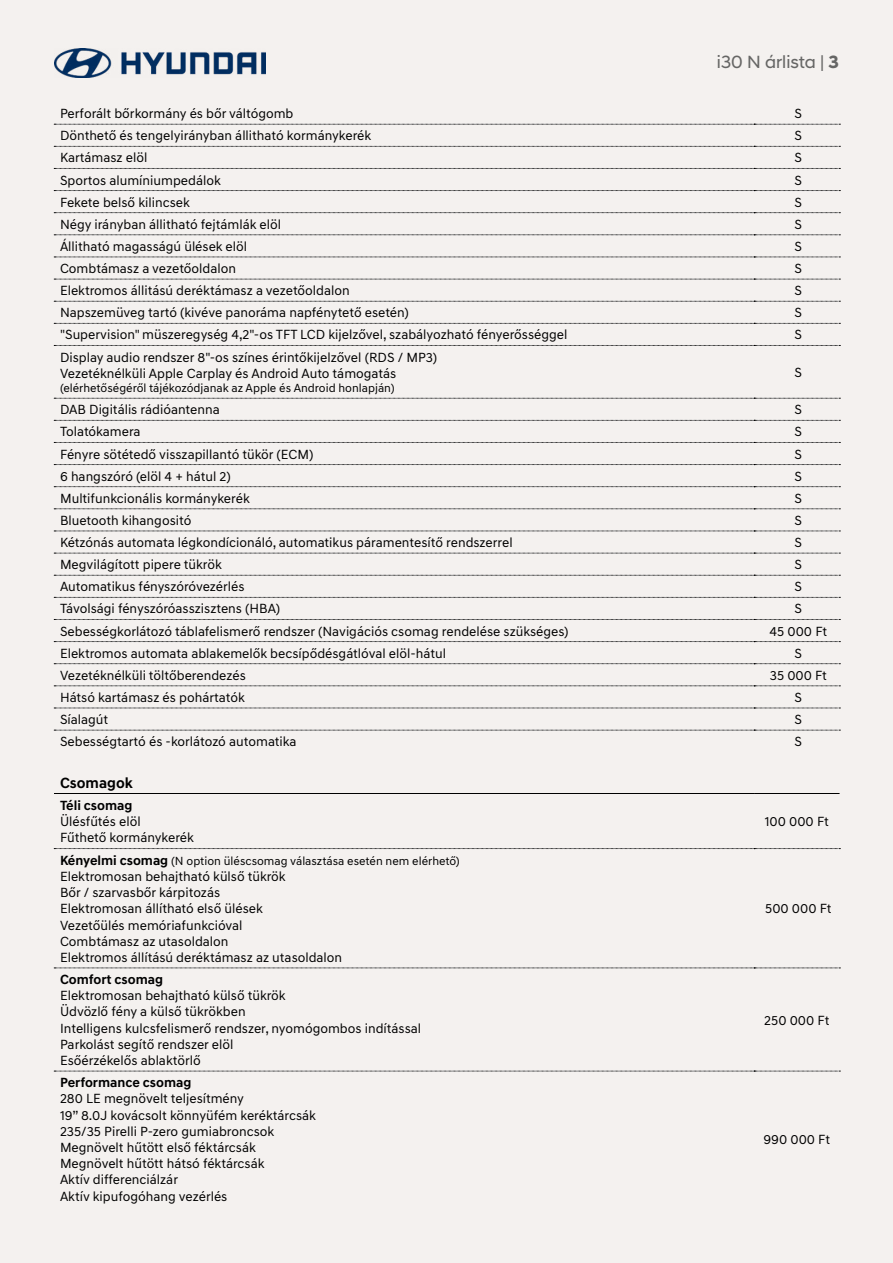
<style>
.page{position:relative;width:893px;height:1263px;background:#f4f1ef}
.page>*{position:absolute;margin:0;border:0;box-sizing:border-box;transform-origin:0 0}
.t1{font:18px "Hyundai Sans Head";color:#666665}
.t2{font:700 15px "Hyundai Sans Text";color:#000}
.t3{font:13.5px/16.2px "Hyundai Sans Text";color:#000}
.t4{font:700 13.5px "Hyundai Sans Text";color:#000}
.t5{font:12px "Hyundai Sans Text";color:#000}
.s1{font-weight:700}
.s2{font-weight:700;font-size:13.5px}
</style>
<div class="page">
<img style="left:54px;top:48px;width:212px;height:29px">
<svg style="left:54px;top:301px;width:786px;height:1px"></svg>
<svg style="left:54px;top:345px;width:786px;height:1px"></svg>
<svg style="left:54px;top:398px;width:786px;height:1px"></svg>
<svg style="left:54px;top:420px;width:786px;height:1px"></svg>
<svg style="left:54px;top:442px;width:786px;height:1px"></svg>
<svg style="left:54px;top:464px;width:786px;height:1px"></svg>
<svg style="left:54px;top:486px;width:786px;height:1px"></svg>
<svg style="left:54px;top:509px;width:786px;height:1px"></svg>
<svg style="left:54px;top:531px;width:786px;height:1px"></svg>
<svg style="left:54px;top:641px;width:786px;height:1px"></svg>
<svg style="left:54px;top:663px;width:786px;height:1px"></svg>
<svg style="left:54px;top:708px;width:786px;height:1px"></svg>
<svg style="left:54px;top:730px;width:786px;height:1px"></svg>
<svg style="left:54px;top:848px;width:786px;height:1px"></svg>
<svg style="left:54px;top:323px;width:786px;height:1px"></svg>
<svg style="left:54px;top:168px;width:786px;height:1px"></svg>
<svg style="left:54px;top:235px;width:786px;height:1px"></svg>
<svg style="left:54px;top:257px;width:786px;height:1px"></svg>
<svg style="left:54px;top:279px;width:786px;height:1px"></svg>
<svg style="left:54px;top:686px;width:786px;height:1px"></svg>
<hr style="left:54px;top:793px;width:700px;height:1px;background:#000">
<hr style="left:754px;top:793px;width:85px;height:1px;background:#000">
<svg style="left:54px;top:619px;width:786px;height:1px"></svg>
<svg style="left:54px;top:575px;width:786px;height:1px"></svg>
<svg style="left:54px;top:597px;width:786px;height:1px"></svg>
<svg style="left:54px;top:553px;width:786px;height:1px"></svg>
<svg style="left:54px;top:146px;width:786px;height:1px"></svg>
<svg style="left:54px;top:190px;width:786px;height:1px"></svg>
<svg style="left:54px;top:212px;width:786px;height:1px"></svg>
<svg style="left:54px;top:968px;width:786px;height:1px"></svg>
<svg style="left:54px;top:1071px;width:786px;height:1px"></svg>
<svg style="left:54px;top:124px;width:786px;height:1px"></svg>
<h1 class="t1" style="left:717px;top:51px;width:123px">i30 N árlista | <span class="s1">3</span></h1>
<p class="t3" style="left:60px;top:105px;width:235px">Perforált bőrkormány és bőr váltógomb</p>
<p class="t3" style="left:795px;top:105px;width:9px">S</p>
<p class="t3" style="left:60px;top:128px;width:313px">Dönthető és tengelyirányban állitható kormánykerék</p>
<p class="t3" style="left:795px;top:128px;width:9px">S</p>
<p class="t3" style="left:60px;top:150px;width:89px">Kartámasz elöl</p>
<p class="t3" style="left:795px;top:150px;width:9px">S</p>
<p class="t3" style="left:60px;top:172px;width:162px">Sportos alumíniumpedálok</p>
<p class="t3" style="left:795px;top:172px;width:9px">S</p>
<p class="t3" style="left:60px;top:194px;width:131px">Fekete belső kilincsek</p>
<p class="t3" style="left:795px;top:194px;width:9px">S</p>
<p class="t3" style="left:60px;top:216px;width:222px">Négy irányban állitható fejtámlák elöl</p>
<p class="t3" style="left:795px;top:216px;width:9px">S</p>
<p class="t3" style="left:60px;top:238px;width:189px">Állitható magasságú ülések elöl</p>
<p class="t3" style="left:795px;top:238px;width:9px">S</p>
<p class="t3" style="left:60px;top:260px;width:178px">Combtámasz a vezetőoldalon</p>
<p class="t3" style="left:795px;top:260px;width:9px">S</p>
<p class="t3" style="left:60px;top:282px;width:291px">Elektromos állitású deréktámasz a vezetőoldalon</p>
<p class="t3" style="left:795px;top:282px;width:9px">S</p>
<p class="t3" style="left:60px;top:305px;width:350px">Napszemüveg tartó (kivéve panoráma napfénytető esetén)</p>
<p class="t3" style="left:795px;top:305px;width:9px">S</p>
<p class="t3" style="left:60px;top:327px;width:509px">"Supervision" müszeregység 4,2"-os TFT LCD kijelzővel, szabályozható fényerősséggel</p>
<p class="t3" style="left:795px;top:327px;width:9px">S</p>
<p class="t3" style="left:60px;top:349px;width:379px">Display audio rendszer 8"-os színes érintőkijelzővel (RDS / MP3)<br>Vezetéknélküli Apple Carplay és Android Auto támogatás</p>
<p class="t5" style="left:60px;top:381px;width:336px">(elérhetőségéről tájékozódjanak az Apple és Android honlapján)</p>
<p class="t3" style="left:795px;top:364px;width:9px">S</p>
<p class="t3" style="left:60px;top:402px;width:161px">DAB Digitális rádióantenna</p>
<p class="t3" style="left:795px;top:402px;width:9px">S</p>
<p class="t3" style="left:60px;top:424px;width:82px">Tolatókamera</p>
<p class="t3" style="left:795px;top:424px;width:9px">S</p>
<p class="t3" style="left:60px;top:446px;width:255px">Fényre sötétedő visszapillantó tükör (ECM)</p>
<p class="t3" style="left:795px;top:446px;width:9px">S</p>
<p class="t3" style="left:60px;top:468px;width:172px">6 hangszóró (elöl 4 + hátul 2)</p>
<p class="t3" style="left:795px;top:468px;width:9px">S</p>
<p class="t3" style="left:60px;top:490px;width:191px">Multifunkcionális kormánykerék</p>
<p class="t3" style="left:795px;top:490px;width:9px">S</p>
<p class="t3" style="left:60px;top:512px;width:133px">Bluetooth kihangositó</p>
<p class="t3" style="left:795px;top:512px;width:9px">S</p>
<p class="t3" style="left:60px;top:534px;width:454px">Kétzónás automata légkondícionáló, automatikus páramentesítő rendszerrel</p>
<p class="t3" style="left:795px;top:534px;width:9px">S</p>
<p class="t3" style="left:60px;top:556px;width:163px">Megvilágított pipere tükrök</p>
<p class="t3" style="left:795px;top:556px;width:9px">S</p>
<p class="t3" style="left:60px;top:579px;width:186px">Automatikus fényszóróvezérlés</p>
<p class="t3" style="left:795px;top:579px;width:9px">S</p>
<p class="t3" style="left:60px;top:601px;width:222px">Távolsági fényszóróasszisztens (HBA)</p>
<p class="t3" style="left:795px;top:601px;width:9px">S</p>
<p class="t3" style="left:60px;top:623px;width:510px">Sebességkorlátozó táblafelismerő rendszer (Navigációs csomag rendelése szükséges)</p>
<p class="t3" style="left:770px;top:623px;width:59px">45 000 Ft</p>
<p class="t3" style="left:60px;top:645px;width:387px">Elektromos automata ablakemelők becsípődésgátlóval elöl-hátul</p>
<p class="t3" style="left:795px;top:645px;width:9px">S</p>
<p class="t3" style="left:60px;top:667px;width:187px">Vezetéknélküli töltőberendezés</p>
<p class="t3" style="left:770px;top:667px;width:59px">35 000 Ft</p>
<p class="t3" style="left:60px;top:689px;width:186px">Hátsó kartámasz és pohártatók</p>
<p class="t3" style="left:795px;top:689px;width:9px">S</p>
<p class="t3" style="left:60px;top:711px;width:50px">Síalagút</p>
<p class="t3" style="left:795px;top:711px;width:9px">S</p>
<p class="t3" style="left:60px;top:733px;width:238px">Sebességtartó és -korlátozó automatika</p>
<p class="t3" style="left:795px;top:733px;width:9px">S</p>
<p class="t2" style="left:60px;top:773px;width:74px">Csomagok</p>
<p class="t4" style="left:60px;top:797px;width:74px">Téli csomag</p>
<p class="t3" style="left:60px;top:813px;width:135px">Ülésfűtés elöl<br>Fűthető kormánykerék</p>
<p class="t3" style="left:765px;top:813px;width:66px">100 000 Ft</p>
<p class="t5" style="left:60px;top:853px;width:401px"><span class="s2">Kényelmi csomag</span> (N option üléscsomag választása esetén nem elérhető)</p>
<p class="t3" style="left:60px;top:868px;width:284px">Elektromosan behajtható külső tükrök<br>Bőr / szarvasbőr kárpitozás<br>Elektromosan állítható első ülések<br>Vezetőülés memóriafunkcióval<br>Combtámasz az utasoldalon<br>Elektromos állítású deréktámasz az utasoldalon</p>
<p class="t3" style="left:765px;top:901px;width:68px">500 000 Ft</p>
<p class="t4" style="left:60px;top:971px;width:105px">Comfort csomag</p>
<p class="t3" style="left:60px;top:987px;width:363px">Elektromosan behajtható külső tükrök<br>Üdvözlő fény a külső tükrökben<br>Intelligens kulcsfelismerő rendszer, nyomógombos indítással Parkolást segítő rendszer elöl<br>Esőérzékelős ablaktörlő</p>
<p class="t4" style="left:60px;top:1074px;width:133px">Performance csomag</p>
<p class="t3" style="left:60px;top:1091px;width:257px">280 LE megnövelt teljesítmény<br>19” 8.0J kovácsolt könnyüfém keréktárcsák 235/35 Pirelli P-zero gumiabroncsok Megnövelt hűtött első féktárcsák Megnövelt hűtött hátsó féktárcsák<br>Aktív differenciálzár<br>Aktív kipufogóhang vezérlés</p>
<p class="t3" style="left:764px;top:1012px;width:67px">250 000 Ft</p>
<p class="t3" style="left:763px;top:1131px;width:68px">990 000 Ft</p>
</div>
